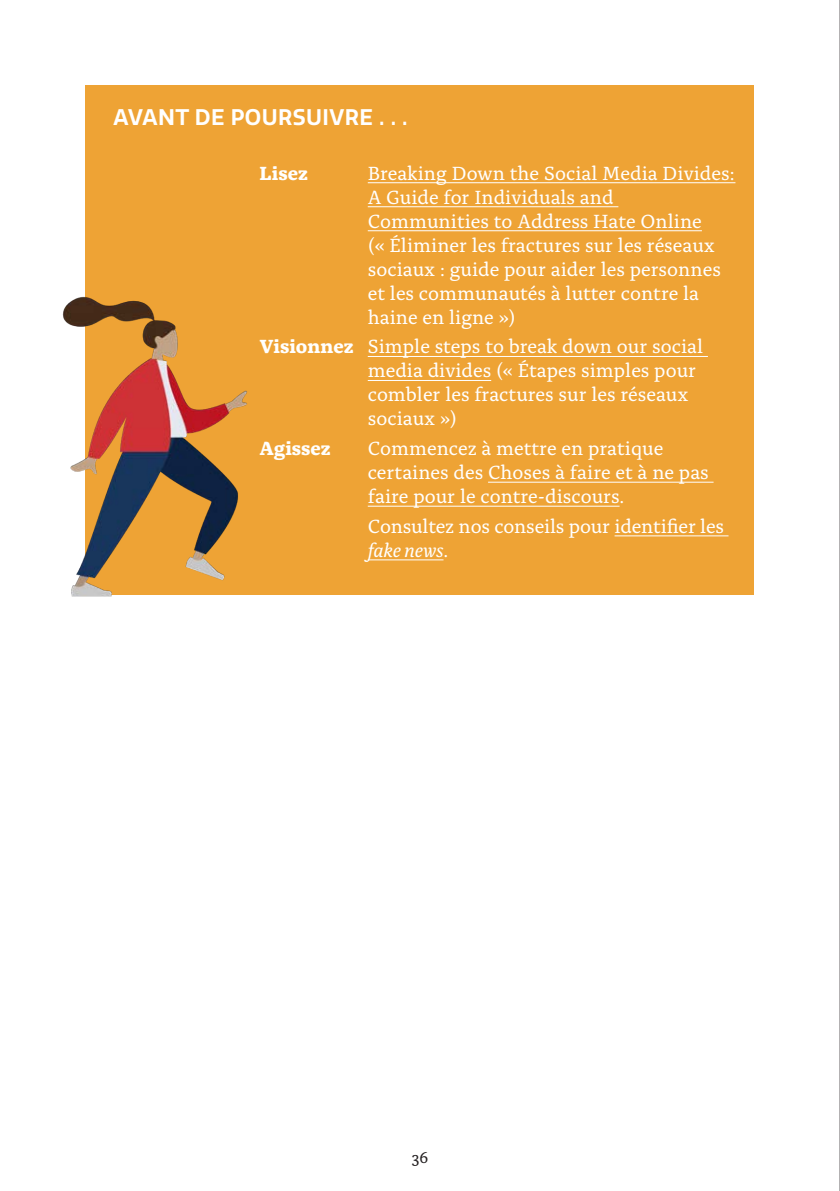
<style>
.page{position:relative;width:840px;height:1191px;background:#fff}
.page>*{position:absolute;margin:0;border:0;box-sizing:border-box;transform-origin:0 0}
.Sub_Header{font:600 22px "Quatro";letter-spacing:.02em;color:#fff}
.Body_Text_-_Alda{font:20px/24px "Alda OTCEV";color:#fff}
.Body_Text_-_Alda-2{font:700 20px "Alda OTCEV";color:#fff}
.t1{font:16px "Alda OTCEV";color:#231f20}
.s1{font-weight:700}
.s2{font-style:italic}
</style>
<div class="page">
<hr style="left:839px;top:0;width:1px;height:1191px;background:#231f20">
<div style="left:85px;top:85px;width:668px;height:509px;background:#eea335"></div>
<img style="left:62px;top:296px;width:216px;height:301px">
<hr style="left:367px;top:182px;width:368px;height:1px;background:#fff">
<hr style="left:367px;top:206px;width:251px;height:1px;background:#fff">
<hr style="left:367px;top:230px;width:334px;height:1px;background:#fff">
<hr style="left:367px;top:356px;width:340px;height:1px;background:#fff">
<hr style="left:367px;top:380px;width:124px;height:1px;background:#fff">
<hr style="left:488px;top:482px;width:225px;height:1px;background:#fff">
<hr style="left:367px;top:506px;width:252px;height:1px;background:#fff">
<hr style="left:614px;top:535px;width:114px;height:1px;background:#fff">
<hr style="left:367px;top:559px;width:76px;height:1px;background:#fff">
<p class="Sub_Header" style="left:113px;top:104px;width:295px">AVANT DE POURSUIVRE . . .</p>
<p class="Body_Text_-_Alda-2" style="left:259px;top:157px;width:50px">Lisez</p>
<p class="Body_Text_-_Alda" style="left:367px;top:159px;width:368px">Breaking Down the Social Media Divides:<br>A Guide for Individuals and Communities to Address Hate Online<br>(« Éliminer les fractures sur les réseaux sociaux : guide pour aider les personnes et les communautés à lutter contre la haine en ligne »)</p>
<p class="Body_Text_-_Alda" style="left:367px;top:333px;width:336px;text-indent:-108px"><span class="s1">Visionnez</span> Simple steps to break down our social media divides (« Étapes simples pour combler les fractures sur les réseaux sociaux »)</p>
<p class="Body_Text_-_Alda-2" style="left:259px;top:432px;width:72px">Agissez</p>
<p class="Body_Text_-_Alda" style="left:367px;top:435px;width:342px">Commencez à mettre en pratique certaines des Choses à faire et à ne pas faire pour le contre-discours.</p>
<p class="Body_Text_-_Alda" style="left:367px;top:512px;width:357px">Consultez nos conseils pour identifier les <span class="s2">fake news</span>.</p>
<p class="t1" style="left:411px;top:1145px;width:18px">36</p>
</div>
